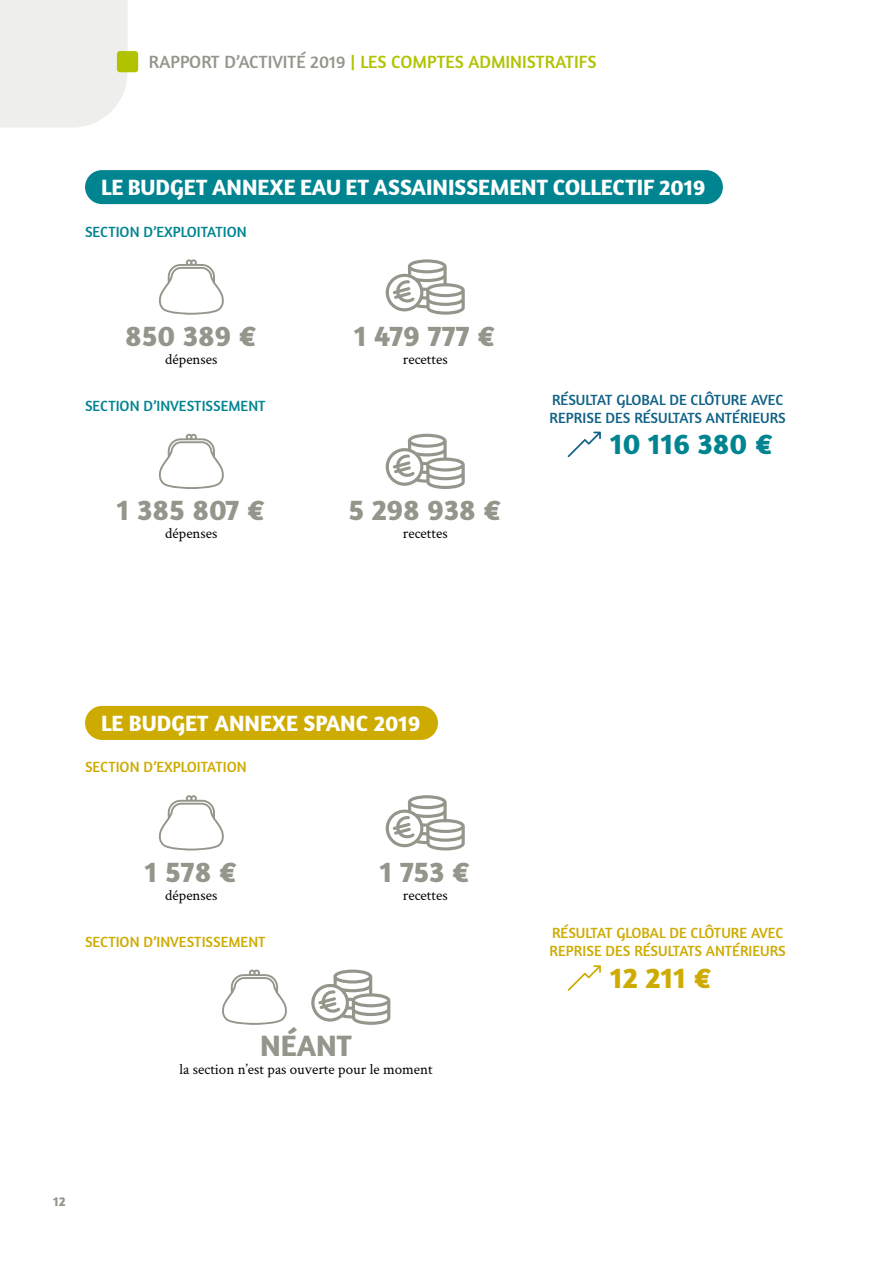
<style>
.page{position:relative;width:893px;height:1263px;background:#fff}
.page>*{position:absolute;margin:0;border:0;box-sizing:border-box;transform-origin:0 0}
.t1{font:700 30px "Amaranth";color:#94968c}
.t2{font:700 30px "Amaranth";color:#008490}
.t3{font:700 30px "Amaranth";color:#cdab00}
.t4{font:700 22.5px "Amaranth";color:#fff}
.t5{font:18px "Amaranth";color:#b1c200}
.t6{font:15px/18px "Amaranth";color:#cdab00}
.t7{font:15px "Crimson Text";color:#000}
.t8{font:15px/18px "Amaranth";color:#106186}
.t9{font:15px "Amaranth";color:#008490}
.t10{font:700 13.5px "Amaranth";color:#94968c}
.s1{color:#94968c}
</style>
<div class="page">
<div style="left:85px;top:170px;width:638px;height:34px;background:#008490;border-radius:17px"></div>
<div style="left:85px;top:706px;width:353px;height:34px;background:#cdab00;border-radius:17px"></div>
<svg style="left:158px;top:259px;width:66px;height:56px"></svg>
<svg style="left:158px;top:795px;width:66px;height:55px"></svg>
<svg style="left:159px;top:434px;width:65px;height:55px"></svg>
<svg style="left:222px;top:969px;width:65px;height:56px"></svg>
<svg style="left:386px;top:259px;width:79px;height:56px"></svg>
<svg style="left:386px;top:795px;width:79px;height:55px"></svg>
<svg style="left:386px;top:434px;width:79px;height:55px"></svg>
<svg style="left:311px;top:969px;width:79px;height:56px"></svg>
<svg style="left:568px;top:432px;width:33px;height:25px"></svg>
<svg style="left:568px;top:965px;width:33px;height:26px"></svg>
<div style="left:0;top:0;width:128px;height:128px;background:#eeeeec"></div>
<div style="left:117px;top:51px;width:21px;height:21px;background:#b1c200;border-radius:3px"></div>
<p class="t5" style="left:149px;top:51px;width:449px"><span class="s1">RAPPORT D’ACTIVITÉ 2019</span> | LES COMPTES ADMINISTRATIFS</p>
<h2 class="t4" style="left:101px;top:173px;width:606px">LE BUDGET ANNEXE EAU ET ASSAINISSEMENT COLLECTIF 2019</h2>
<p class="t9" style="left:85px;top:223px;width:163px">SECTION D’EXPLOITATION</p>
<h1 class="t1" style="left:125px;top:316px;width:134px">850 389 €</h1>
<p class="t7" style="left:165px;top:349px;width:54px">dépenses</p>
<p class="t9" style="left:85px;top:397px;width:182px">SECTION D’INVESTISSEMENT</p>
<h1 class="t1" style="left:117px;top:491px;width:150px">1 385 807 €</h1>
<p class="t7" style="left:165px;top:523px;width:54px">dépenses</p>
<h1 class="t1" style="left:354px;top:316px;width:143px">1 479 777 €</h1>
<p class="t7" style="left:403px;top:349px;width:46px">recettes</p>
<h1 class="t1" style="left:348px;top:491px;width:155px">5 298 938 €</h1>
<p class="t7" style="left:403px;top:523px;width:46px">recettes</p>
<p class="t8" style="left:550px;top:390px;width:238px">RÉSULTAT GLOBAL DE CLÔTURE AVEC<br>REPRISE DES RÉSULTATS ANTÉRIEURS</p>
<h1 class="t2" style="left:610px;top:425px;width:165px">10 116 380 €</h1>
<h2 class="t4" style="left:101px;top:709px;width:321px">LE BUDGET ANNEXE SPANC 2019</h2>
<p class="t6" style="left:85px;top:758px;width:163px">SECTION D’EXPLOITATION</p>
<h1 class="t1" style="left:145px;top:852px;width:94px">1 578 €</h1>
<p class="t7" style="left:165px;top:884px;width:54px">dépenses</p>
<p class="t6" style="left:85px;top:932px;width:182px">SECTION D’INVESTISSEMENT</p>
<h1 class="t1" style="left:380px;top:852px;width:93px">1 753 €</h1>
<p class="t7" style="left:403px;top:884px;width:46px">recettes</p>
<h1 class="t1" style="left:260px;top:1026px;width:93px">NÉANT</h1>
<p class="t7" style="left:180px;top:1059px;width:255px">la section n’est pas ouverte pour le moment</p>
<p class="t10" style="left:53px;top:1193px;width:14px">12</p>
<p class="t6" style="left:550px;top:924px;width:238px">RÉSULTAT GLOBAL DE CLÔTURE AVEC<br>REPRISE DES RÉSULTATS ANTÉRIEURS</p>
<h1 class="t3" style="left:610px;top:958px;width:104px">12 211 €</h1>
</div>
